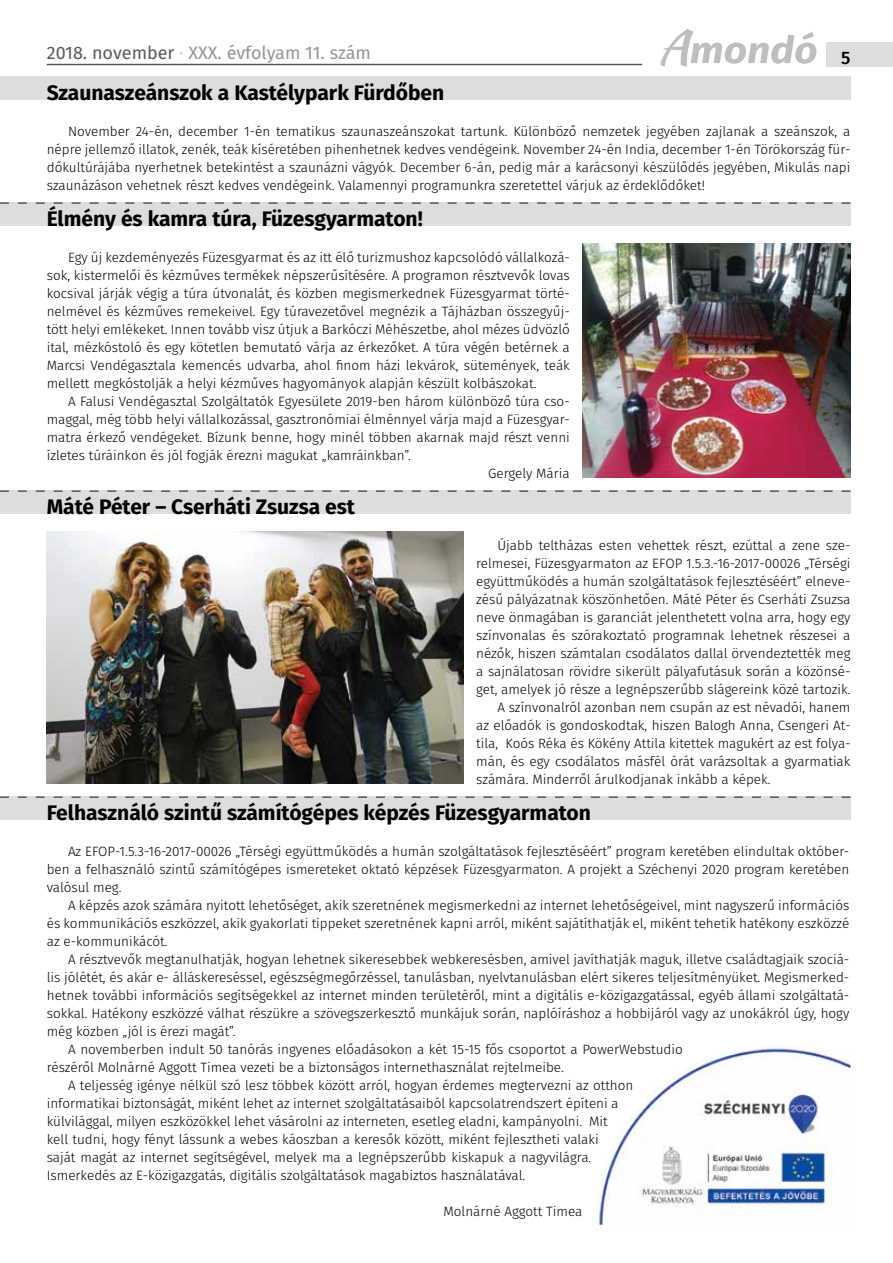
<style>
.page{position:relative;width:893px;height:1263px;background:#fff}
.page>*{position:absolute;margin:0;border:0;box-sizing:border-box;transform-origin:0 0}
.t1{font:700 21px "Fira Sans";color:#000}
.t2{font:18px "Fira Sans";color:#939598}
.t3{font:500 18px "Fira Sans";color:#000}
.t4{font:300 13.5px/18px "Fira Sans";color:#000;text-align:justify}
.s1{color:#58595b}
.s2{color:#d1d3d4}
</style>
<div class="page">
<div style="left:827px;top:43px;width:66px;height:24px;background:#dcddde"></div>
<svg style="left:660px;top:29px;width:156px;height:38px"></svg>
<hr style="left:47px;top:64px;width:595px;height:1px;background:#58595b">
<div style="left:0;top:76px;width:850px;height:24px;background:#dcddde"></div>
<img style="left:583px;top:244px;width:267px;height:234px">
<div style="left:0;top:202px;width:850px;height:24px;background:#dcddde"></div>
<svg style="left:0;top:202px;width:850px;height:2px"></svg>
<div style="left:0;top:490px;width:850px;height:24px;background:#dcddde"></div>
<svg style="left:0;top:490px;width:850px;height:2px"></svg>
<div style="left:0;top:796px;width:850px;height:24px;background:#dcddde"></div>
<svg style="left:0;top:796px;width:850px;height:2px"></svg>
<img style="left:47px;top:532px;width:416px;height:252px">
<img style="left:596px;top:1048px;width:254px;height:177px">
<h2 class="t2" style="left:47px;top:39px;width:326px"><span class="s1">2018. november</span> <span class="s2">·</span> XXX. évfolyam 11. szám</h2>
<h2 class="t3" style="left:841px;top:43px;width:11px">5</h2>
<h1 class="t1" style="left:47px;top:75px;width:399px">Szaunaszeánszok a Kastélypark Fürdőben</h1>
<p class="t4" style="left:47px;top:122px;width:805px;text-indent:21px">November 24-én, december 1-én tematikus szaunaszeánszokat tartunk. Különböző nemzetek jegyében zajlanak a szeánszok, a népre jellemző illatok, zenék, teák kíséretében pihenhetnek kedves vendégeink. November 24-én India, december 1-én Törökország für&shy;dőkultúrájába nyerhetnek betekintést a szaunázni vágyók. December 6-án, pedig már a karácsonyi készülődés jegyében, Mikulás napi szaunázáson vehetnek részt kedves vendégeink. Valamennyi programunkra szeretettel várjuk az érdeklődőket!</p>
<h1 class="t1" style="left:47px;top:201px;width:378px">Élmény és kamra túra, Füzesgyarmaton!</h1>
<p class="t4" style="left:47px;top:248px;width:525px;text-indent:21px">Egy új kezdeményezés Füzesgyarmat és az itt élő turizmushoz kapcsolódó vállalkozá&shy;sok, kistermelői és kézműves termékek népszerűsítésére. A programon résztvevők lovas kocsival járják végig a túra útvonalát, és közben megismerkednek Füzesgyarmat törté&shy;nelmével és kézműves remekeivel. Egy túravezetővel megnézik a Tájházban összegyűj&shy;tött helyi emlékeket. Innen tovább visz útjuk a Barkóczi Méhészetbe, ahol mézes üdvözlő ital, mézkóstoló és egy kötetlen bemutató várja az érkezőket. A túra végén betérnek a Marcsi Vendégasztala kemencés udvarba, ahol finom házi lekvárok, sütemények, teák mellett megkóstolják a helyi kézműves hagyományok alapján készült kolbászokat.</p>
<p class="t4" style="left:68px;top:392px;width:503px">A Falusi Vendégasztal Szolgáltatók Egyesülete 2019-ben három különböző túra cso-</p>
<p class="t4" style="left:47px;top:410px;width:524px">maggal, még több helyi vállalkozással, gasztronómiai élménnyel várja majd a Füzesgyar-</p>
<p class="t4" style="left:47px;top:428px;width:525px">matra érkező vendégeket. Bízunk benne, hogy minél többen akarnak majd részt venni</p>
<p class="t4" style="left:47px;top:446px;width:366px">ízletes túráinkon és jól fogják érezni magukat „kamráinkban”.</p>
<p class="t4" style="left:488px;top:464px;width:83px">Gergely Mária</p>
<h1 class="t1" style="left:47px;top:489px;width:310px">Máté Péter – Cserháti Zsuzsa est</h1>
<p class="t4" style="left:497px;top:536px;width:354px">Újabb teltházas esten vehettek részt, ezúttal a zene sze-</p>
<p class="t4" style="left:476px;top:554px;width:376px">relmesei, Füzesgyarmaton az EFOP 1.5.3.-16-2017-00026 „Térségi</p>
<p class="t4" style="left:476px;top:572px;width:376px">együttműködés a humán szolgáltatások fejlesztéséért” elneve-</p>
<p class="t4" style="left:476px;top:590px;width:376px">zésű pályázatnak köszönhetően. Máté Péter és Cserháti Zsuzsa</p>
<p class="t4" style="left:476px;top:608px;width:376px">neve önmagában is garanciát jelenthetett volna arra, hogy egy</p>
<p class="t4" style="left:476px;top:626px;width:376px">színvonalas és szórakoztató programnak lehetnek részesei a</p>
<p class="t4" style="left:476px;top:644px;width:376px">nézők, hiszen számtalan csodálatos dallal örvendeztették meg</p>
<p class="t4" style="left:476px;top:662px;width:376px">a sajnálatosan rövidre sikerült pályafutásuk során a közönsé-</p>
<p class="t4" style="left:476px;top:680px;width:376px">get, amelyek jó része a legnépszerűbb slágereink közé tartozik.</p>
<p class="t4" style="left:497px;top:698px;width:354px">A színvonalról azonban nem csupán az est névadói, hanem</p>
<p class="t4" style="left:476px;top:716px;width:376px">az előadók is gondoskodtak, hiszen Balogh Anna, Csengeri At-</p>
<p class="t4" style="left:476px;top:734px;width:376px">tila, Koós Réka és Kökény Attila kitettek magukért az est folya-</p>
<p class="t4" style="left:476px;top:752px;width:376px">mán, és egy csodálatos másfél órát varázsoltak a gyarmatiak</p>
<p class="t4" style="left:476px;top:770px;width:296px">számára. Minderről árulkodjanak inkább a képek.</p>
<h1 class="t1" style="left:47px;top:795px;width:546px">Felhasználó szintű számítógépes képzés Füzesgyarmaton</h1>
<p class="t4" style="left:47px;top:842px;width:804px;text-indent:21px">Az EFOP-1.5.3-16-2017-00026 „Térségi együttműködés a humán szolgáltatások fejlesztéséért” program keretében elindultak október&shy;ben a felhasználó szintű számítógépes ismereteket oktató képzések Füzesgyarmaton. A projekt a Széchenyi 2020 program keretében valósul meg.</p>
<p class="t4" style="left:47px;top:896px;width:804px;text-indent:21px">A képzés azok számára nyitott lehetőséget, akik szeretnének megismerkedni az internet lehetőségeivel, mint nagyszerű információs és kommunikációs eszközzel, akik gyakorlati tippeket szeretnének kapni arról, miként sajátíthatják el, miként tehetik hatékony eszközzé az e-kommunikácót.</p>
<p class="t4" style="left:68px;top:950px;width:783px">A résztvevők megtanulhatják, hogyan lehetnek sikeresebbek webkeresésben, amivel javíthatják maguk, illetve családtagjaik szociá-</p>
<p class="t4" style="left:47px;top:968px;width:804px">lis jólétét, és akár e- álláskereséssel, egészségmegőrzéssel, tanulásban, nyelvtanulásban elért sikeres teljesítményüket. Megismerked-</p>
<p class="t4" style="left:47px;top:986px;width:804px">hetnek további információs segítségekkel az internet minden területéről, mint a digitális e-közigazgatással, egyéb állami szolgáltatá-</p>
<p class="t4" style="left:47px;top:1004px;width:804px">sokkal. Hatékony eszközzé válhat részükre a szövegszerkesztő munkájuk során, naplóíráshoz a hobbijáról vagy az unokákról úgy, hogy</p>
<p class="t4" style="left:47px;top:1022px;width:190px">még közben „jól is érezi magát”.</p>
<p class="t4" style="left:68px;top:1040px;width:616px">A novemberben indult 50 tanórás ingyenes előadásokon a két 15-15 fős csoportot a PowerWebstudio</p>
<p class="t4" style="left:47px;top:1058px;width:518px">részéről Molnárné Aggott Timea vezeti be a biztonságos internethasználat rejtelmeibe.</p>
<p class="t4" style="left:68px;top:1076px;width:567px">A teljesség igénye nélkül szó lesz többek között arról, hogyan érdemes megtervezni az otthon</p>
<p class="t4" style="left:47px;top:1094px;width:573px">informatikai biztonságát, miként lehet az internet szolgáltatásaiból kapcsolatrendszert építeni a</p>
<p class="t4" style="left:47px;top:1112px;width:563px">külvilággal, milyen eszközökkel lehet vásárolni az interneten, esetleg eladni, kampányolni. Mit</p>
<p class="t4" style="left:47px;top:1130px;width:553px">kell tudni, hogy fényt lássunk a webes káoszban a keresők között, miként fejlesztheti valaki</p>
<p class="t4" style="left:47px;top:1148px;width:546px">saját magát az internet segítségével, melyek ma a legnépszerűbb kiskapuk a nagyvilágra.</p>
<p class="t4" style="left:47px;top:1166px;width:480px">Ismerkedés az E-közigazgatás, digitális szolgáltatások magabiztos használatával.</p>
<p class="t4" style="left:443px;top:1202px;width:140px">Molnárné Aggott Timea</p>
</div>
